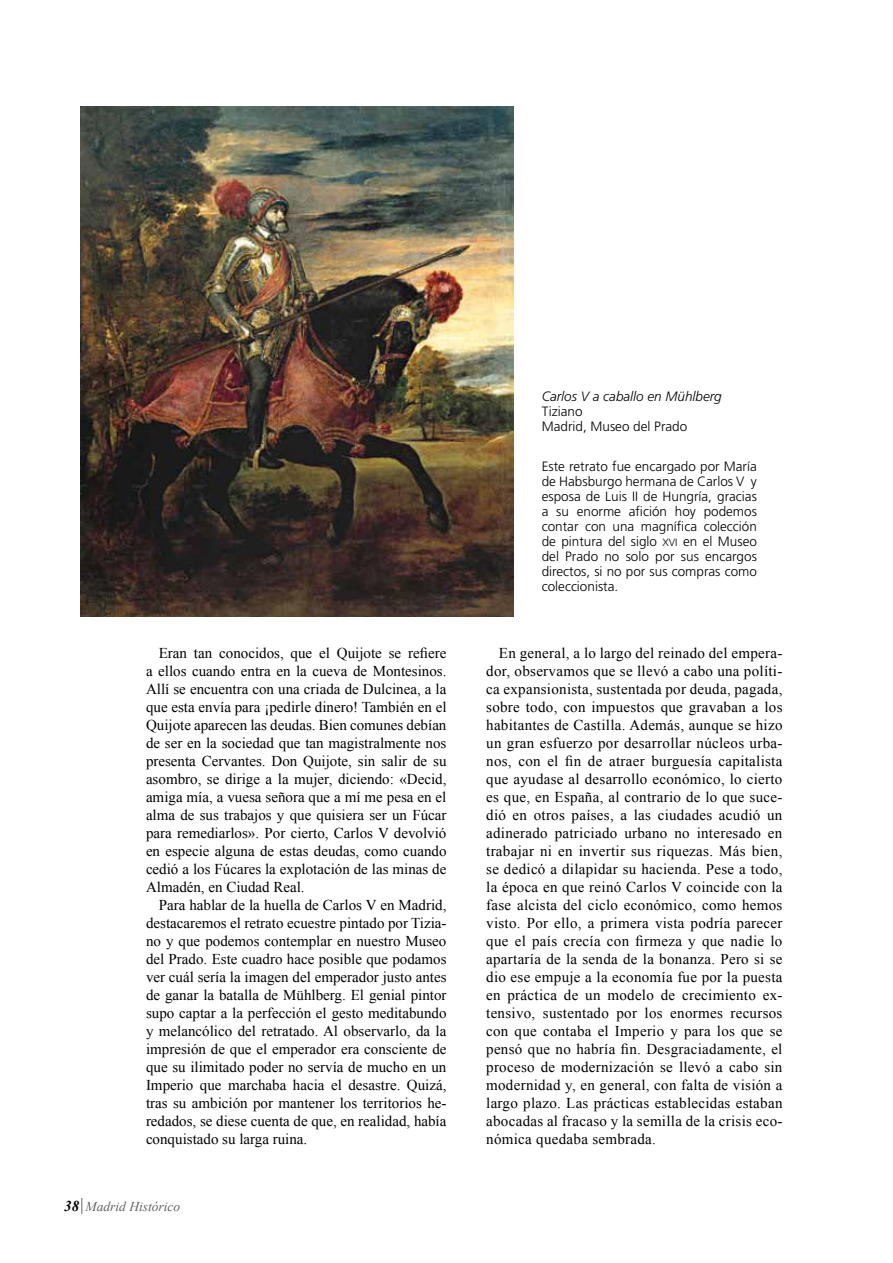
<style>
.page{position:relative;width:893px;height:1263px;background:#fff}
.page>*{position:absolute;margin:0;border:0;box-sizing:border-box;transform-origin:0 0}
.t1{font:15px/18px "Times New Roman";color:#000;text-align:justify}
.t2{font:300 13.5px/15px "Frutiger LT Std";color:#000}
.t3{font:italic 300 13.5px "Frutiger LT Std";color:#000}
.t4{font:italic 13.5px "Times New Roman";color:#646363}
.s1{font-weight:700;font-size:15px;color:#000}
.s2{font-size:10.5px}
</style>
<div class="page">
<svg style="left:82px;top:1198px;width:1px;height:16px"></svg>
<img style="left:81px;top:106px;width:432px;height:511px">
<p class="t1" style="left:146px;top:644px;width:302px;text-indent:13px">Eran tan conocidos, que el Quijote se refiere a ellos cuando entra en la cueva de Montesinos.<br>Allí se encuentra con una criada de Dulcinea, a la que esta envía para ¡pedirle dinero! También en el Quijote aparecen las deudas. Bien comunes debían de ser en la sociedad que tan magistralmente nos presenta Cervantes. Don Quijote, sin salir de su asombro, se dirige a la mujer, diciendo: «Decid, amiga mía, a vuesa señora que a mí me pesa en el alma de sus trabajos y que quisiera ser un Fúcar para remediarlos». Por cierto, Carlos V devolvió en especie alguna de estas deudas, como cuando cedió a los Fúcares la explotación de las minas de Almadén, en Ciudad Real.</p>
<p class="t1" style="left:146px;top:896px;width:302px;text-indent:13px">Para hablar de la huella de Carlos V en Madrid, destacaremos el retrato ecuestre pintado por Tizia&shy;no y que podemos contemplar en nuestro Museo del Prado. Este cuadro hace posible que podamos ver cuál sería la imagen del emperador justo antes de ganar la batalla de Mühlberg. El genial pintor supo captar a la perfección el gesto meditabundo y melancólico del retratado. Al observarlo, da la impresión de que el emperador era consciente de que su ilimitado poder no servía de mucho en un Imperio que marchaba hacia el desastre. Quizá, tras su ambición por mantener los territorios he&shy;redados, se diese cuenta de que, en realidad, había conquistado su larga ruina.</p>
<p class="t4" style="left:64px;top:1197px;width:118px"><span class="s1">38</span> Madrid Histórico</p>
<p class="t3" style="left:542px;top:388px;width:182px">Carlos V a caballo en Mühlberg</p>
<p class="t2" style="left:542px;top:404px;width:147px">Tiziano<br>Madrid, Museo del Prado</p>
<p class="t2" style="left:542px;top:459px;width:217px;text-align:justify">Este retrato fue encargado por María de Habsburgo hermana de Carlos V y esposa de Luis II de Hungría, gracias a su enorme afición hoy podemos contar con una magnífica colección de pintura del siglo <span class="s2">xvi</span> en el Museo del Prado no solo por sus encargos directos, si no por sus compras como coleccionista.</p>
<p class="t1" style="left:486px;top:644px;width:298px;text-indent:13px">En general, a lo largo del reinado del empera&shy;dor, observamos que se llevó a cabo una políti&shy;ca expansionista, sustentada por deuda, pagada, sobre todo, con impuestos que gravaban a los habitantes de Castilla. Además, aunque se hizo un gran esfuerzo por desarrollar núcleos urba&shy;nos, con el fin de atraer burguesía capitalista que ayudase al desarrollo económico, lo cierto es que, en España, al contrario de lo que suce&shy;dió en otros países, a las ciudades acudió un adinerado patriciado urbano no interesado en trabajar ni en invertir sus riquezas. Más bien, se dedicó a dilapidar su hacienda. Pese a todo, la época en que reinó Carlos V coincide con la fase alcista del ciclo económico, como hemos visto. Por ello, a primera vista podría parecer que el país crecía con firmeza y que nadie lo apartaría de la senda de la bonanza. Pero si se dio ese empuje a la economía fue por la puesta en práctica de un modelo de crecimiento ex&shy;tensivo, sustentado por los enormes recursos con que contaba el Imperio y para los que se pensó que no habría fin. Desgraciadamente, el proceso de modernización se llevó a cabo sin modernidad y, en general, con falta de visión a largo plazo. Las prácticas establecidas estaban abocadas al fracaso y la semilla de la crisis eco&shy;nómica quedaba sembrada.</p>
</div>
